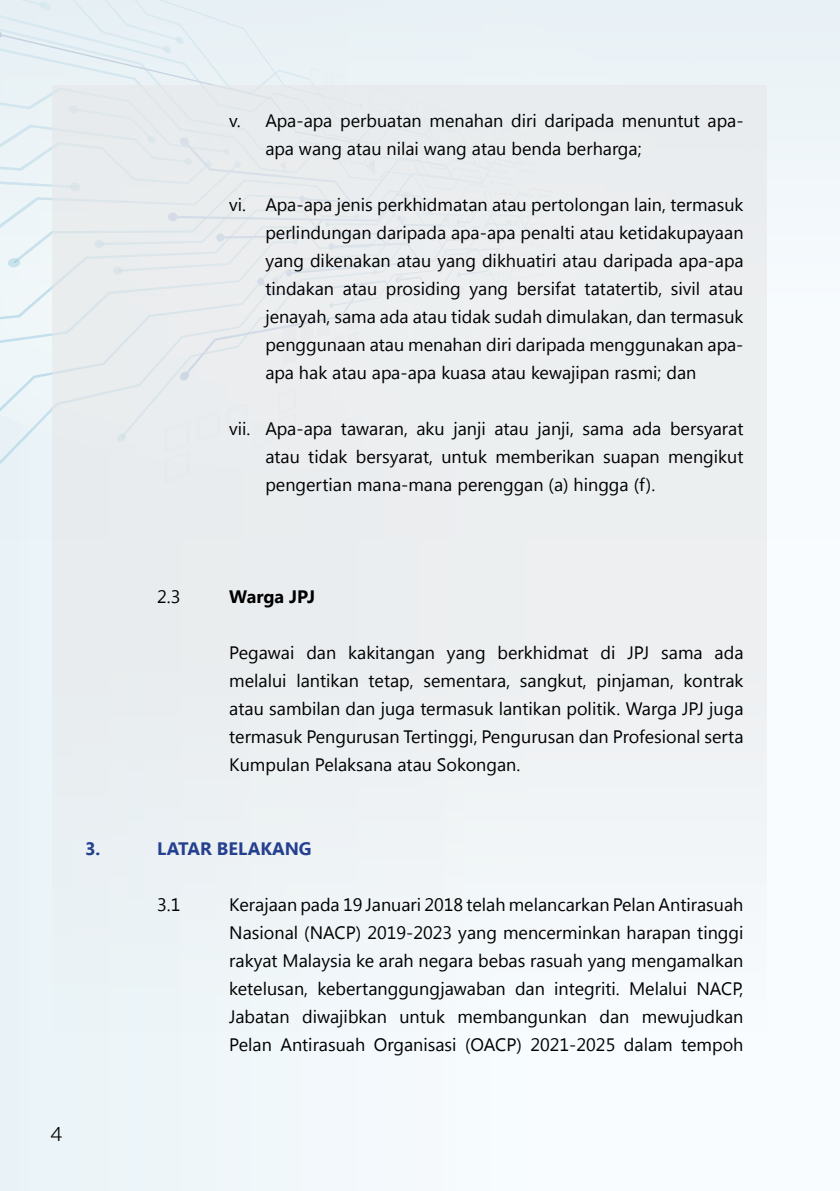
<style>
.page{position:relative;width:840px;height:1191px;background:#fff}
.page>*{position:absolute;margin:0;border:0;box-sizing:border-box;transform-origin:0 0}
.t1{font:300 20px "Helvetica Neue LT Std";color:#000;scale:1.1 1}
.t2{font:18px/28px "Segoe UI";color:#000;text-align:justify}
.t3{font:700 18px "Segoe UI";color:#25408f}
.t4{font:700 18px "Segoe UI";color:#000}
</style>
<div class="page">
<svg style="left:839px;top:0;width:1px;height:262px"></svg>
<svg style="left:0;top:539px;width:767px;height:652px"></svg>
<div style="left:0;top:0;width:839px;height:539px;background:linear-gradient(to right,#e5eff4,#eef4f8)"></div>
<div style="left:51px;top:85px;width:715px;height:1034px;background:linear-gradient(to right,#e9eef0,#f0f3f5)"></div>
<p class="t2" style="left:265px;top:105px;width:479px;text-indent:-36px">v. Apa-apa perbuatan menahan diri daripada menuntut apa&shy;apa wang atau nilai wang atau benda berharga;</p>
<p class="t2" style="left:265px;top:189px;width:479px;text-indent:-36px">vi. Apa-apa jenis perkhidmatan atau pertolongan lain, termasuk perlindungan daripada apa-apa penalti atau ketidakupayaan yang dikenakan atau yang dikhuatiri atau daripada apa-apa tindakan atau prosiding yang bersifat tatatertib, sivil atau jenayah, sama ada atau tidak sudah dimulakan, dan termasuk penggunaan atau menahan diri daripada menggunakan apa&shy;apa hak atau apa-apa kuasa atau kewajipan rasmi; dan</p>
<p class="t2" style="left:265px;top:413px;width:479px;text-indent:-36px">vii. Apa-apa tawaran, aku janji atau janji, sama ada bersyarat atau tidak bersyarat, untuk memberikan suapan mengikut pengertian mana-mana perenggan (a) hingga (f).</p>
<p class="t2" style="left:157px;top:581px;width:25px">2.3</p>
<p class="t4" style="left:229px;top:583px;width:87px">Warga JPJ</p>
<p class="t2" style="left:229px;top:637px;width:515px">Pegawai dan kakitangan yang berkhidmat di JPJ sama ada melalui lantikan tetap, sementara, sangkut, pinjaman, kontrak atau sambilan dan juga termasuk lantikan politik. Warga JPJ juga termasuk Pengurusan Tertinggi, Pengurusan dan Profesional serta Kumpulan Pelaksana atau Sokongan.</p>
<p class="t3" style="left:85px;top:835px;width:17px">3.</p>
<p class="t3" style="left:157px;top:835px;width:156px">LATAR BELAKANG</p>
<p class="t2" style="left:157px;top:889px;width:25px">3.1</p>
<p class="t2" style="left:229px;top:889px;width:515px">Kerajaan pada 19 Januari 2018 telah melancarkan Pelan Antirasuah Nasional (NACP) 2019-2023 yang mencerminkan harapan tinggi rakyat Malaysia ke arah negara bebas rasuah yang mengamalkan ketelusan, kebertanggungjawaban dan integriti. Melalui NACP, Jabatan diwajibkan untuk membangunkan dan mewujudkan Pelan Antirasuah Organisasi (OACP) 2021-2025 dalam tempoh</p>
<p class="t1" style="left:51px;top:1122px;width:13px">4</p>
</div>
